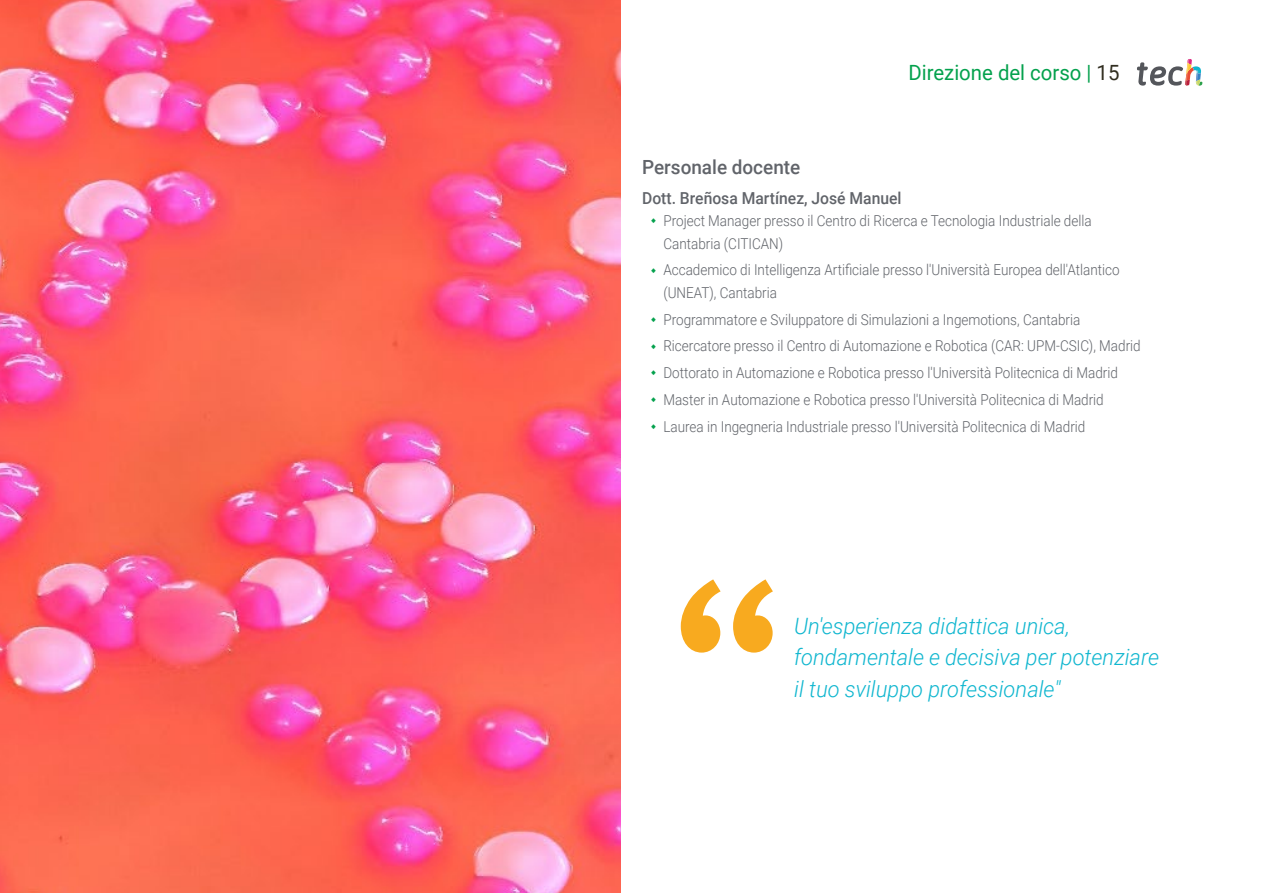
<style>
.page{position:relative;width:1263px;height:893px;background:#fff}
.page>*{position:absolute;margin:0;border:0;box-sizing:border-box;transform-origin:0 0}
.t1{font:italic 300 22.5px/31.5px "Roboto";color:#0fb6cf}
.t2{font:21px "Roboto";color:#04a14d}
.t3{font:500 19.5px "Roboto";color:#61646a}
.t4{font:500 16.5px "Roboto";color:#61646a;scale:.95 1}
.t5{font:300 15px/26.7px "Roboto";color:#61646a;scale:.9 1}
.s1{color:#312e20}
</style>
<div class="page">
<img style="left:1px;top:0;width:620px;height:893px">
<svg style="left:681px;top:579px;width:92px;height:74px"></svg>
<svg style="left:1137px;top:59px;width:65px;height:27px"></svg>
<h3 class="t3" style="left:642px;top:154px;width:160px">Personale docente</h3>
<h2 class="t2" style="left:908px;top:57px;width:213px">Direzione del corso | <span class="s1">15</span></h2>
<p class="t4" style="left:642px;top:186px;width:275px">Dott. Breñosa Martínez, José Manuel</p>
<p class="t5" style="left:663px;top:209px;width:477px;line-height:22.5px">Project Manager presso il Centro di Ricerca e Tecnologia Industriale della<br>Cantabria (CITICAN)</p>
<p class="t5" style="left:663px;top:258px;width:508px;line-height:22.5px">Accademico di Intelligenza Artificiale presso l'Università Europea dell'Atlantico (UNEAT), Cantabria</p>
<p class="t5" style="left:663px;top:305px;width:532px">Programmatore e Sviluppatore di Simulazioni a Ingemotions, Cantabria Ricercatore presso il Centro di Automazione e Robotica (CAR: UPM-CSIC), Madrid Dottorato in Automazione e Robotica presso l'Università Politecnica di Madrid Master in Automazione e Robotica presso l'Università Politecnica di Madrid Laurea in Ingegneria Industriale presso l'Università Politecnica di Madrid</p>
<h1 class="t1" style="left:794px;top:609px;width:366px">Un'esperienza didattica unica, fondamentale e decisiva per potenziare il tuo sviluppo professionale"</h1>
</div>
